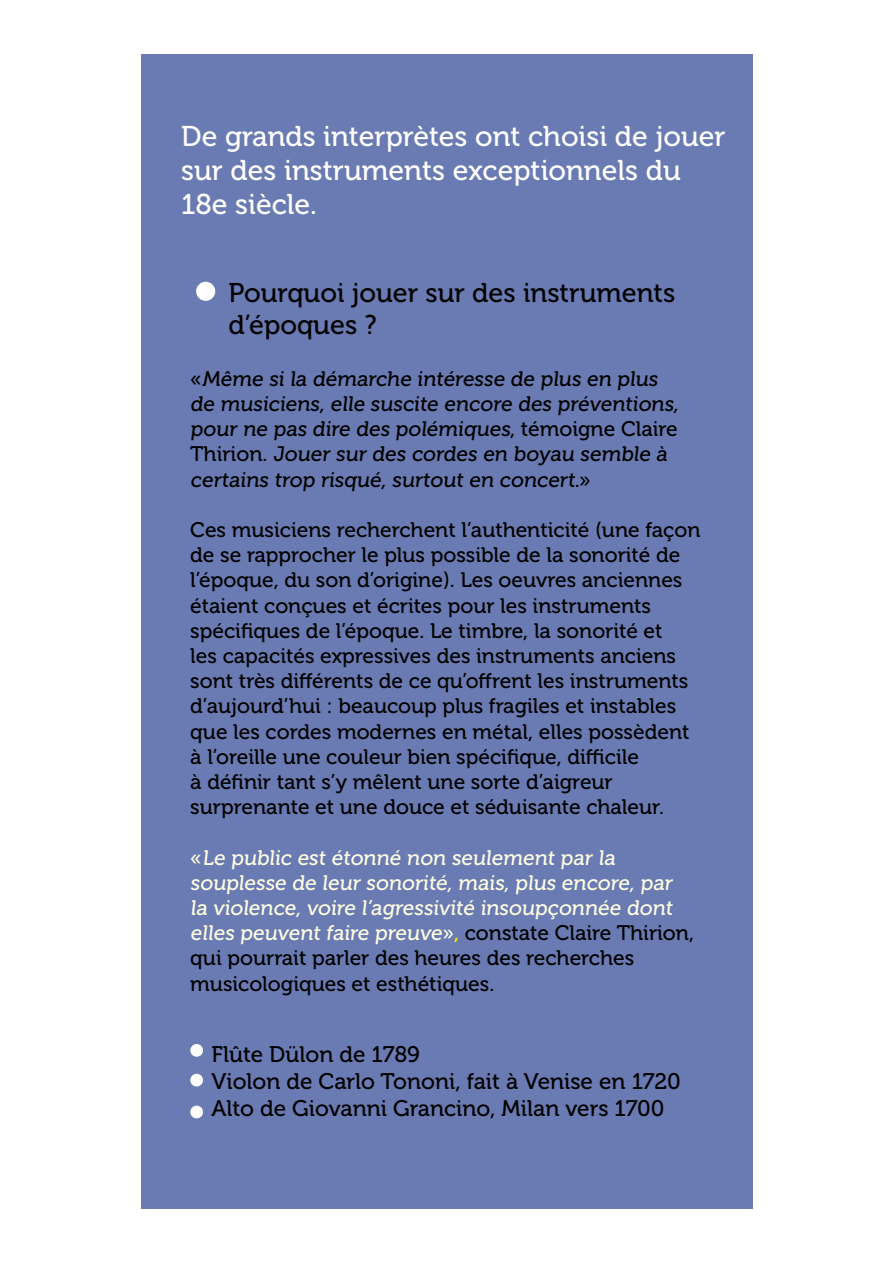
<style>
.page{position:relative;width:893px;height:1263px;background:#fff}
.page>*{position:absolute;margin:0;border:0;box-sizing:border-box;transform-origin:0 0}
.t1{font:28.5px/34.2px "Museo 500";color:#fff}
.t2{font:27px/32.4px "Museo 500";color:#000}
.t3{font:22.5px/27px "Museo 500";color:#000}
.t4{font:21px/25.2px "Museo 500";color:#000}
.t5{font:21px/25.2px "Museo 500";color:#fffde3}
.s1{color:#fff200}
.s2{color:#000}
</style>
<div class="page">
<div style="left:141px;top:54px;width:611px;height:1155px;background:#697bb2"></div>
<div style="left:196px;top:282px;width:19px;height:19px;background:#fff;border-radius:50%"></div>
<div style="left:190px;top:1044px;width:13px;height:13px;background:#fff;border-radius:50%"></div>
<div style="left:190px;top:1074px;width:13px;height:12px;background:#fff;border-radius:50%"></div>
<div style="left:190px;top:1106px;width:13px;height:12px;background:#fff;border-radius:50%"></div>
<h1 class="t1" style="left:181px;top:119px;width:546px">De grands interprètes ont choisi de jouer sur des instruments exceptionnels du<br>18e siècle.</h1>
<p class="t2" style="left:229px;top:277px;width:448px">Pourquoi jouer sur des instruments d’époques ?</p>
<p class="t4" style="left:190px;top:366px;width:493px">«Même si la démarche intéresse de plus en plus de musiciens, elle suscite encore des préventions, pour ne pas dire des polémiques, témoigne Claire Thirion. Jouer sur des cordes en boyau semble à certains trop risqué, surtout en concert.»</p>
<p class="t4" style="left:190px;top:517px;width:512px">Ces musiciens recherchent l’authenticité (une façon de se rapprocher le plus possible de la sonorité de l’époque, du son d’origine). Les oeuvres anciennes étaient conçues et écrites pour les instruments spécifiques de l’époque. Le timbre, la sonorité et<br>les capacités expressives des instruments anciens sont très différents de ce qu’offrent les instruments d’aujourd’hui : beaucoup plus fragiles et instables que les cordes modernes en métal, elles possèdent à l’oreille une couleur bien spécifique, difficile<br>à définir tant s’y mêlent une sorte d’aigreur surprenante et une douce et séduisante chaleur.</p>
<p class="t5" style="left:190px;top:845px;width:505px">«Le public est étonné non seulement par la souplesse de leur sonorité, mais, plus encore, par la violence, voire l’agressivité insoupçonnée dont elles peuvent faire preuve»<span class="s1">,</span> <span class="s2">constate Claire Thirion, qui pourrait parler des heures des recherches musicologiques et esthétiques.</span></p>
<p class="t3" style="left:212px;top:1041px;width:471px">Flûte Dülon de 1789<br>Violon de Carlo Tononi, fait à Venise en 1720<br>Alto de Giovanni Grancino, Milan vers 1700</p>
</div>
